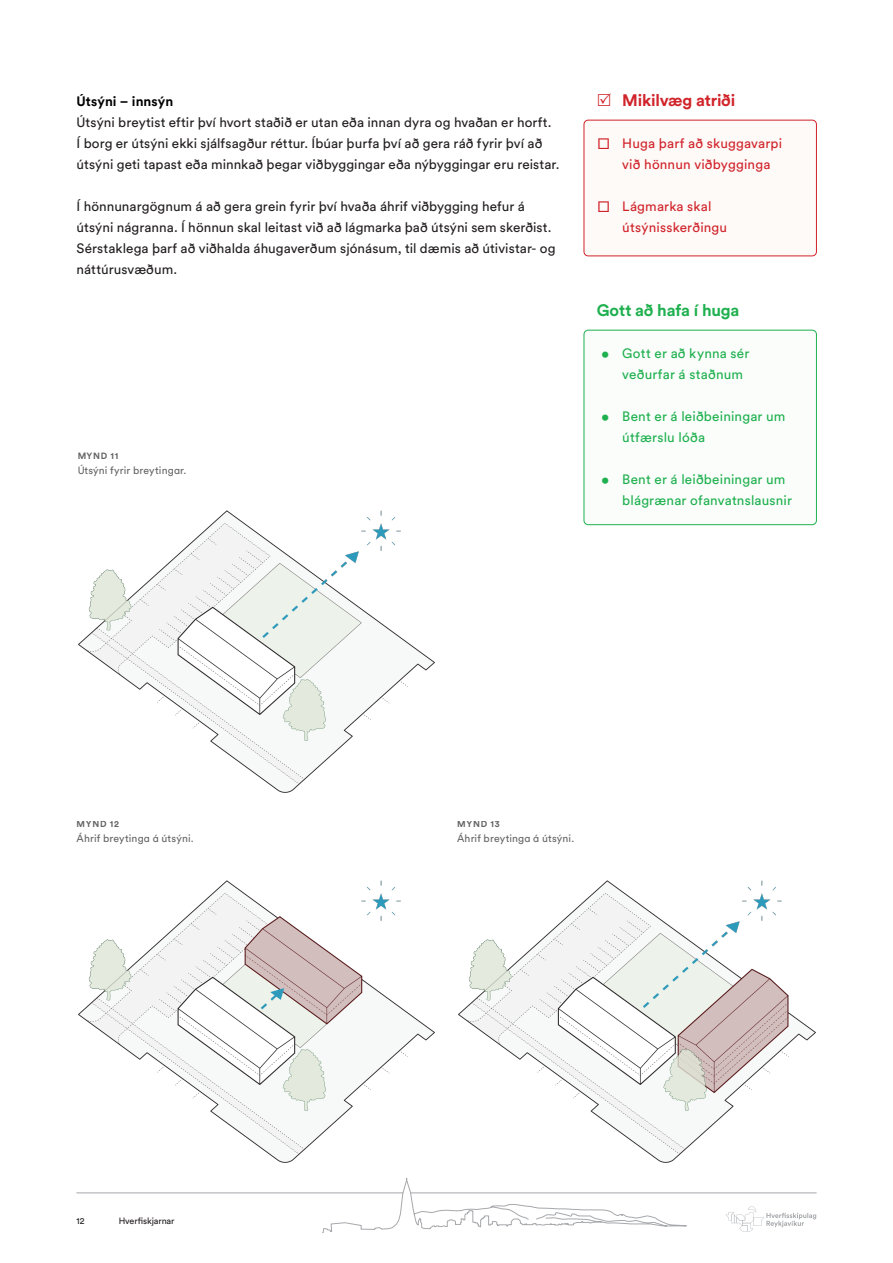
<style>
.page{position:relative;width:893px;height:1263px;background:#fff}
.page>*{position:absolute;margin:0;border:0;box-sizing:border-box;transform-origin:0 0}
.GAHIH_Fyrirsögn{font:700 16.5px "Circular Std";letter-spacing:-.01em;color:#1fb04f}
.t1{font:700 16.5px "Circular Std";letter-spacing:-.015em;color:#d1232a}
.Fyrirsögn_41{font:13.5px/21px "Circular Std";letter-spacing:.005em;color:#231f20}
.Texti{font:13.5px/21px "Circular Std";letter-spacing:.005em;color:#231f20}
.t2{font:13.5px/21px "Circular Std";letter-spacing:.015em;color:#1fb04f}
.t3{font:13.5px/21px "Circular Std";letter-spacing:.015em;color:#d1232a}
.t4{font:10.5px "Circular Std";letter-spacing:.015em;color:#231f20}
.t5{font:700 9px "Circular Std";letter-spacing:.08em;color:#231f20}
.t6{font:9px "Circular Std";letter-spacing:-.01em;color:#231f20}
.s1{font-weight:700;color:#000}
.s2{font-size:15px}
</style>
<div class="page">
<svg style="left:322px;top:1177px;width:365px;height:56px"></svg>
<svg style="left:726px;top:1206px;width:90px;height:25px"></svg>
<hr style="left:411px;top:1192px;width:405px;height:1px;background:#a6a8ab">
<hr style="left:77px;top:1192px;width:326px;height:1px;background:#a6a8ab">
<div style="left:584px;top:120px;width:232px;height:136px;background:#fdfaf8;border-radius:4px"></div>
<div style="left:584px;top:120px;width:232px;height:136px;border:1px solid #d1232a;border-radius:4px"></div>
<div style="left:584px;top:330px;width:232px;height:195px;background:#fafdfa;border-radius:4px"></div>
<div style="left:584px;top:330px;width:232px;height:195px;border:1px solid #1fb04f;border-radius:4px"></div>
<img style="left:458px;top:880px;width:358px;height:283px">
<img style="left:78px;top:880px;width:357px;height:283px">
<img style="left:78px;top:510px;width:357px;height:283px">
<p class="Fyrirsögn_41" style="left:77px;top:91px;width:484px"><span class="s1">Útsýni – innsýn<br></span>Útsýni breytist eftir því hvort staðið er utan eða innan dyra og hvaðan er horft.<br>Í borg er útsýni ekki sjálfsagður réttur. Íbúar þurfa því að gera ráð fyrir því að útsýni geti tapast eða minnkað þegar viðbyggingar eða nýbyggingar eru reistar.</p>
<p class="Texti" style="left:77px;top:196px;width:480px">Í hönnunargögnum á að gera grein fyrir því hvaða áhrif viðbygging hefur á útsýni nágranna. Í hönnun skal leitast við að lágmarka það útsýni sem skerðist.<br>Sérstaklega þarf að viðhalda áhugaverðum sjónásum, til dæmis að útivistar- og náttúrusvæðum.</p>
<p class="t5" style="left:77px;top:450px;width:42px">MYND 11</p>
<p class="t4" style="left:77px;top:464px;width:111px">Útsýni fyrir breytingar.</p>
<p class="t1" style="left:622px;top:90px;width:115px">Mikilvæg atriði</p>
<p class="t3" style="left:622px;top:133px;width:161px;text-indent:-26px"><span class="s2">□</span> Huga þarf að skuggavarpi við hönnun viðbygginga</p>
<p class="t3" style="left:622px;top:196px;width:106px;text-indent:-26px"><span class="s2">□</span> Lágmarka skal útsýnisskerðingu</p>
<p class="GAHIH_Fyrirsögn" style="left:597px;top:300px;width:144px">Gott að hafa í huga</p>
<p class="t2" style="left:622px;top:343px;width:129px;text-indent:-21px"><span class="s2">•</span> Gott er að kynna sér veðurfar á staðnum</p>
<p class="t2" style="left:622px;top:406px;width:165px;text-indent:-21px"><span class="s2">•</span> Bent er á leiðbeiningar um útfærslu lóða</p>
<p class="t2" style="left:622px;top:469px;width:171px;text-indent:-21px"><span class="s2">•</span> Bent er á leiðbeiningar um blágrænar ofanvatnslausnir</p>
<p class="t5" style="left:77px;top:818px;width:44px">MYND 12</p>
<p class="t4" style="left:77px;top:832px;width:119px">Áhrif breytinga á útsýni.</p>
<p class="t5" style="left:457px;top:818px;width:44px">MYND 13</p>
<p class="t4" style="left:457px;top:832px;width:119px">Áhrif breytinga á útsýni.</p>
<p class="t6" style="left:77px;top:1215px;width:9px">12</p>
<p class="t6" style="left:119px;top:1215px;width:57px">Hverfiskjarnar</p>
</div>
